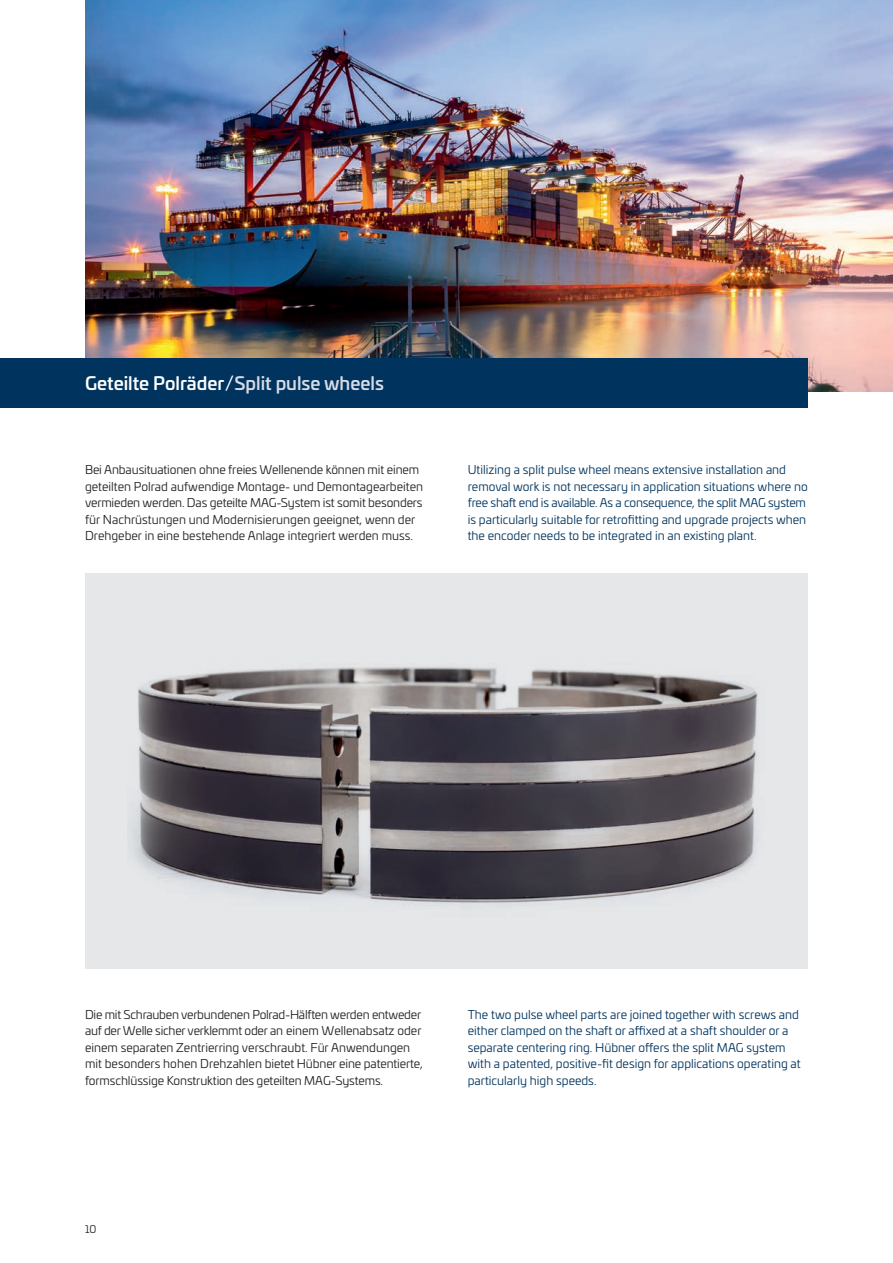
<style>
.page{position:relative;width:893px;height:1263px;background:#fff}
.page>*{position:absolute;margin:0;border:0;box-sizing:border-box;transform-origin:0 0}
.t1{font:500 18px "Univia Pro";color:#fff}
.t2{font:12px/16.5px "Univia Pro";letter-spacing:-.01em;color:#231f20}
.t3{font:12px/16.5px "Univia Pro";color:#00335d}
.t4{font:10.5px "Univia Pro";color:#231f20}
.s1{color:#d7dbe6}
</style>
<div class="page">
<div style="left:85px;top:573px;width:723px;height:396px;background:#e6e7e9"></div>
<img style="left:85px;top:0;width:808px;height:392px">
<div style="left:0;top:359px;width:808px;height:49px;background:#00335d"></div>
<img style="left:131px;top:666px;width:628px;height:240px">
<h1 class="t1" style="left:85px;top:370px;width:300px">Geteilte Polräder/<span class="s1">Split pulse wheels</span></h1>
<p class="t2" style="left:85px;top:461px;width:339px">Bei Anbausituationen ohne freies Wellenende können mit einem geteilten Polrad aufwendige Montage- und Demontagearbeiten vermieden werden. Das geteilte MAG-System ist somit besonders für Nachrüstungen und Modernisierungen geeignet, wenn der Drehgeber in eine bestehende Anlage integriert werden muss.</p>
<p class="t3" style="left:468px;top:461px;width:342px">Utilizing a split pulse wheel means extensive installation and removal work is not necessary in application situations where no free shaft end is available. As a consequence, the split MAG system is particularly suitable for retrofitting and upgrade projects when the encoder needs to be integrated in an existing plant.</p>
<p class="t2" style="left:85px;top:1005px;width:339px">Die mit Schrauben verbundenen Polrad-Hälften werden entweder auf der Welle sicher verklemmt oder an einem Wellenabsatz oder einem separaten Zentrierring verschraubt. Für Anwendungen mit besonders hohen Drehzahlen bietet Hübner eine patentierte, formschlüssige Konstruktion des geteilten MAG-Systems.</p>
<p class="t3" style="left:468px;top:1005px;width:334px">The two pulse wheel parts are joined together with screws and either clamped on the shaft or affixed at a shaft shoulder or a separate centering ring. Hübner offers the split MAG system with a patented, positive-fit design for applications operating at particularly high speeds.</p>
<p class="t4" style="left:85px;top:1221px;width:13px">10</p>
</div>
